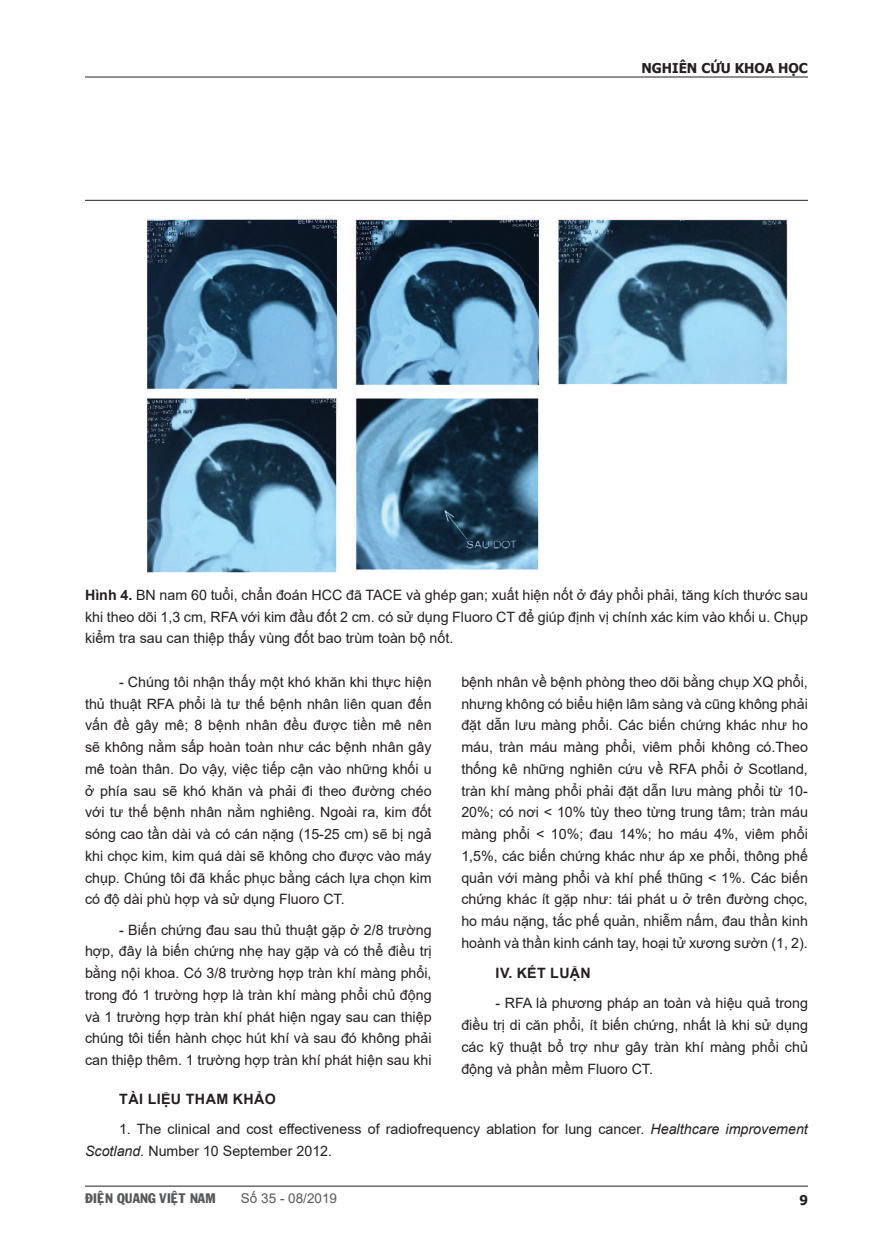
<style>
.page{position:relative;width:893px;height:1255px;background:#fff}
.page>*{position:absolute;margin:0;border:0;box-sizing:border-box;transform-origin:0 0}
.t1{font:14.25px/21.8px "Arial";color:#231f20;text-align:justify}
.Heading_1{font:700 14.25px "Arial";letter-spacing:.035em;color:#231f20}
.t2{font:13.5px "VNI Franko";color:#57585a}
.t3{font:700 13.5px "Tahoma";color:#231f20}
.t4{font:13.5px "Arial";color:#57585a}
.s1{font-weight:700}
.s2{font-style:italic}
</style>
<div class="page">
<hr style="left:85px;top:1185px;width:723px;height:1px;background:#231f20">
<hr style="left:85px;top:77px;width:723px;height:1px;background:#231f20">
<hr style="left:85px;top:200px;width:723px;height:1px;background:#231f20">
<img style="left:148px;top:217px;width:640px;height:356px">
<p class="t3" style="left:641px;top:59px;width:168px">NGHIÊN CỨU KHOA HỌC</p>
<p class="t1" style="left:85px;top:583px;width:724px"><span class="s1">Hình 4.</span> BN nam 60 tuổi, chẩn đoán HCC đã TACE và ghép gan; xuất hiện nốt ở đáy phổi phải, tăng kích thước sau khi theo dõi 1,3 cm, RFA với kim đầu đốt 2 cm. có sử dụng Fluoro CT để giúp định vị chính xác kim vào khối u. Chụp kiểm tra sau can thiệp thấy vùng đốt bao trùm toàn bộ nốt.</p>
<p class="t1" style="left:85px;top:670px;width:348px;text-indent:34px">- Chúng tôi nhận thấy một khó khăn khi thực hiện thủ thuật RFA phổi là tư thế bệnh nhân liên quan đến vấn đề gây mê; 8 bệnh nhân đều được tiền mê nên sẽ không nằm sấp hoàn toàn như các bệnh nhân gây mê toàn thân. Do vậy, việc tiếp cận vào những khối u ở phía sau sẽ khó khăn và phải đi theo đường chéo với tư thế bệnh nhân nằm nghiêng. Ngoài ra, kim đốt sóng cao tần dài và có cán nặng (15-25 cm) sẽ bị ngả khi chọc kim, kim quá dài sẽ không cho được vào máy chụp. Chúng tôi đã khắc phục bằng cách lựa chọn kim có độ dài phù hợp và sử dụng Fluoro CT.</p>
<p class="t1" style="left:85px;top:918px;width:348px;text-indent:34px">- Biến chứng đau sau thủ thuật gặp ở 2/8 trường hợp, đây là biến chứng nhẹ hay gặp và có thể điều trị bằng nội khoa. Có 3/8 trường hợp tràn khí màng phổi, trong đó 1 trường hợp là tràn khí màng phổi chủ động và 1 trường hợp tràn khí phát hiện ngay sau can thiệp chúng tôi tiến hành chọc hút khí và sau đó không phải can thiệp thêm. 1 trường hợp tràn khí phát hiện sau khi</p>
<p class="t1" style="left:461px;top:670px;width:348px">bệnh nhân về bệnh phòng theo dõi bằng chụp XQ phổi, nhưng không có biểu hiện lâm sàng và cũng không phải đặt dẫn lưu màng phổi. Các biến chứng khác như ho máu, tràn máu màng phổi, viêm phổi không có.Theo thống kê những nghiên cứu về RFA phổi ở Scotland, tràn khí màng phổi phải đặt dẫn lưu màng phổi từ 10- 20%; có nơi &lt; 10% tùy theo từng trung tâm; tràn máu màng phổi &lt; 10%; đau 14%; ho máu 4%, viêm phổi 1,5%, các biến chứng khác như áp xe phổi, thông phế quản với màng phổi và khí phế thũng &lt; 1%. Các biến chứng khác ít gặp như: tái phát u ở trên đường chọc, ho máu nặng, tắc phế quản, nhiễm nấm, đau thần kinh hoành và thần kinh cánh tay, hoại tử xương sườn (1, 2).</p>
<p class="Heading_1" style="left:496px;top:963px;width:97px">IV. KẾT LUẬN</p>
<p class="t1" style="left:461px;top:992px;width:348px;text-indent:34px">- RFA là phương pháp an toàn và hiệu quả trong điều trị di căn phổi, ít biến chứng, nhất là khi sử dụng các kỹ thuật bổ trợ như gây tràn khí màng phổi chủ động và phần mềm Fluoro CT.</p>
<p class="Heading_1" style="left:119px;top:1088px;width:158px">TÀI LIỆU THAM KHẢO</p>
<p class="t1" style="left:85px;top:1118px;width:724px;text-indent:34px">1. The clinical and cost effectiveness of radiofrequency ablation for lung cancer. <span class="s2">Healthcare improvement<br>Scotland.</span> Number 10 September 2012.</p>
<p class="t2" style="left:85px;top:1187px;width:132px">ÑIEÄN QUANG VIEÄT NAM</p>
<p class="t4" style="left:241px;top:1188px;width:98px">Số 35 - 08/2019</p>
<p class="t3" style="left:799px;top:1190px;width:10px">9</p>
</div>
